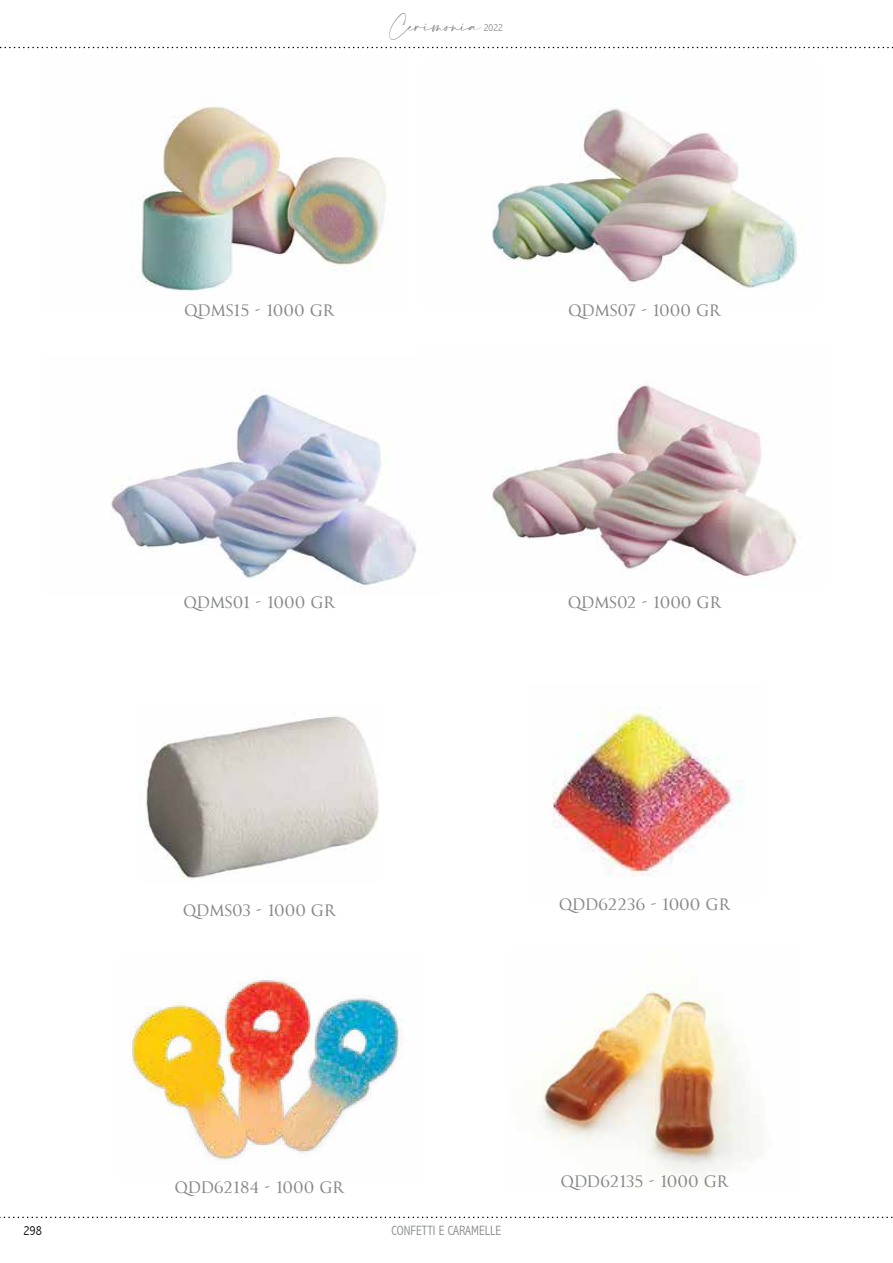
<style>
.page{position:relative;width:893px;height:1263px;background:#fff}
.page>*{position:absolute;margin:0;border:0;box-sizing:border-box;transform-origin:0 0}
.t1{font:500 16.5px "Goudy Trajan";letter-spacing:-.01em;color:#87888a}
.t2{font:300 condensed 13.5px "Abadi";color:#87888a}
.t3{font:13.5px "Amalfi Coast";color:#87888a}
.t4{font:300 condensed 13.5px "Abadi";color:#000}
.s1{font-family:"Abadi";font-weight:300;font-stretch:condensed;font-size:10.5px}
</style>
<div class="page">
<svg style="left:0;top:1216px;width:893px;height:2px"></svg>
<svg style="left:0;top:47px;width:893px;height:1px"></svg>
<img style="left:138px;top:106px;width:248px;height:185px">
<img style="left:145px;top:715px;width:233px;height:164px">
<img style="left:111px;top:390px;width:306px;height:197px">
<img style="left:129px;top:979px;width:273px;height:185px">
<img style="left:492px;top:108px;width:305px;height:180px">
<img style="left:492px;top:383px;width:305px;height:195px">
<img style="left:552px;top:707px;width:192px;height:170px">
<img style="left:539px;top:984px;width:224px;height:194px">
<p class="t3" style="left:390px;top:18px;width:115px">Cerimonia <span class="s1">2022</span></p>
<p class="t1" style="left:184px;top:301px;width:152px">QDMS15 - 1000 GR</p>
<p class="t1" style="left:568px;top:301px;width:155px">QDMS07 - 1000 GR</p>
<p class="t1" style="left:184px;top:593px;width:154px">QDMS01 - 1000 GR</p>
<p class="t1" style="left:568px;top:593px;width:155px">QDMS02 - 1000 GR</p>
<p class="t1" style="left:183px;top:900px;width:155px">QDMS03 - 1000 GR</p>
<p class="t1" style="left:559px;top:894px;width:173px">QDD62236 - 1000 GR</p>
<p class="t1" style="left:175px;top:1177px;width:172px">QDD62184 - 1000 GR</p>
<p class="t4" style="left:23px;top:1222px;width:20px">298</p>
<p class="t2" style="left:391px;top:1222px;width:112px">CONFETTI E CARAMELLE</p>
<p class="t1" style="left:561px;top:1171px;width:170px">QDD62135 - 1000 GR</p>
</div>
